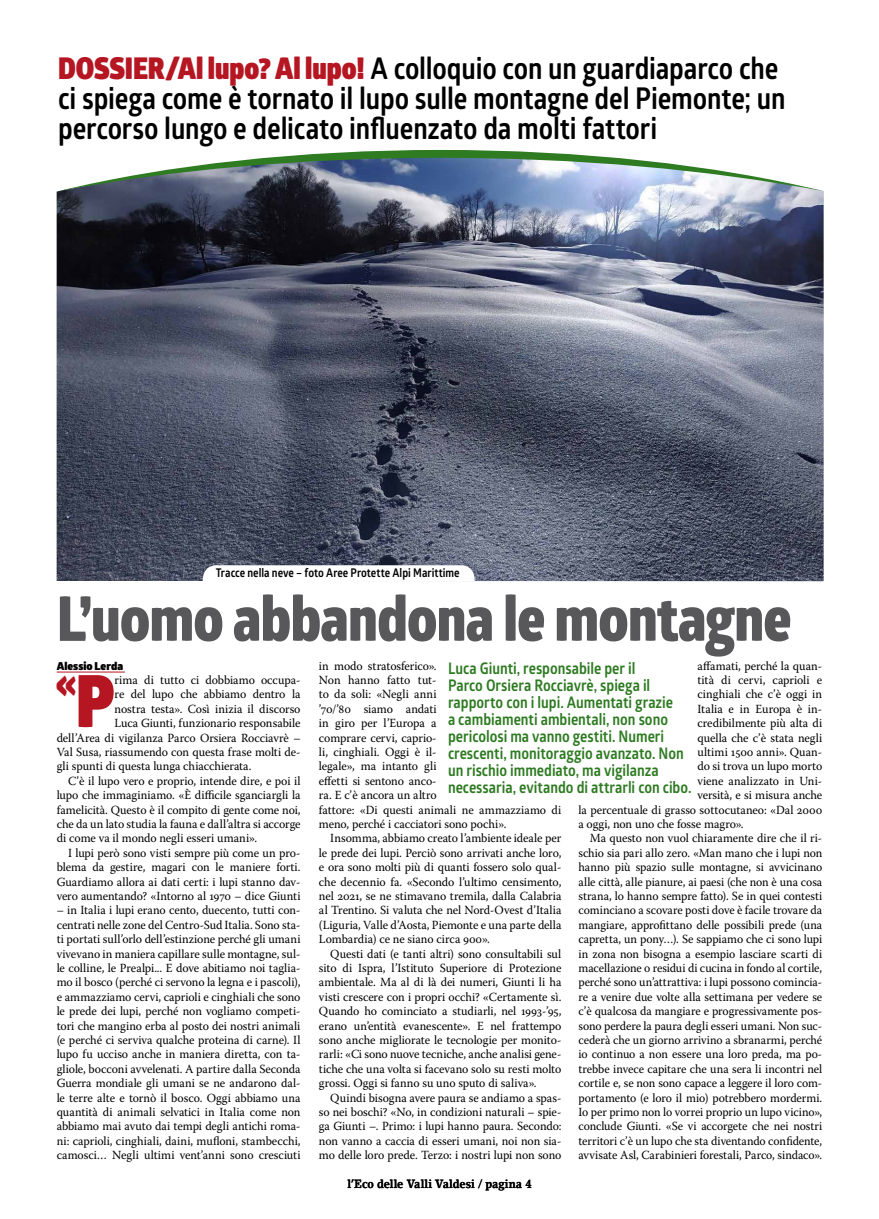
<style>
.page{position:relative;width:879px;height:1219px;background:#fff}
.page>*{position:absolute;margin:0;border:0;box-sizing:border-box;transform-origin:0 0}
.t1{font:800 62px "Glober";letter-spacing:-.015em;color:#58585a;scale:.88 1}
.t2{font:900 40.9px "Glober";color:#b51621;scale:.88 1}
.t3{font:700 30px/30px "Glober";letter-spacing:-.005em;color:#000;scale:.88 1}
.t4{font:700 16px/17px "Glober";color:#2e7b22;scale:.88 1}
.t5{font:12.4px/14.4px "Warnock Pro";letter-spacing:-.005em;color:#000;text-align:justify;scale:.96 1}
.t6{font:12.4px "Warnock Pro";letter-spacing:-.005em;color:#000;scale:.95 1}
.t7{font:700 12px "Glober";color:#000;scale:.88 1}
.t8{font:700 12px "Lino Letter Std";letter-spacing:-.005em;color:#000;scale:.88 1}
.t9{font:900 11px "Glober";letter-spacing:.005em;color:#000}
.s1{font-weight:900;color:#b51621}
.s2{font-size:72.4px}
</style>
<div class="page">
<img style="left:57px;top:191px;width:766px;height:390px">
<img style="left:59px;top:150px;width:764px;height:41px">
<svg style="left:201px;top:565px;width:275px;height:16px"></svg>
<hr style="left:57px;top:672px;width:68px;height:1px;background:#b51621">
<h3 class="t3" style="left:58px;top:53px;width:828px"><span class="s1">DOSSIER/Al lupo? Al lupo!</span> A colloquio con un guardiaparco che ci spiega come è tornato il lupo sulle montagne del Piemonte; un percorso lungo e delicato influenzato da molti fattori</h3>
<p class="t7" style="left:216px;top:564px;width:279px">Tracce nella neve – foto Aree Protette Alpi Marittime</p>
<h1 class="t1" style="left:57px;top:572px;width:836px">L’uomo abbandona le montagne</h1>
<p class="t5" style="left:319px;top:658px;width:254px;text-align:left">in modo stratosferico».<br>Non hanno fatto tut-<br>to da soli: «Negli anni<br>’70/’80 siamo andati<br>in giro per l’Europa a<br>comprare cervi, caprio-<br>li, cinghiali. Oggi è il-<br>legale», ma intanto gli<br>effetti si sentono anco-<br>ra. E c’è ancora un altro<br>fattore: «Di questi animali ne ammazziamo di meno, perché i cacciatori sono pochi».</p>
<p class="t5" style="left:319px;top:831px;width:254px;text-indent:11px">Insomma, abbiamo creato l’ambiente ideale per le prede dei lupi. Perciò sono arrivati anche loro, e ora sono molti più di quanti fossero solo qual&shy;che decennio fa. «Secondo l’ultimo censimento, nel 2021, se ne stimavano tremila, dalla Calabria al Trentino. Si valuta che nel Nord-Ovest d’Italia (Liguria, Valle d’Aosta, Piemonte e una parte della Lombardia) ce ne siano circa 900».</p>
<p class="t5" style="left:319px;top:946px;width:254px;text-indent:11px">Questi dati (e tanti altri) sono consultabili sul sito di Ispra, l’Istituto Superiore di Protezione ambientale. Ma al di là dei numeri, Giunti li ha visti crescere con i propri occhi? «Certamente sì.<br>Quando ho cominciato a studiarli, nel 1993-’95, erano un’entità evanescente». E nel frattempo sono anche migliorate le tecnologie per monito&shy;rarli: «Ci sono nuove tecniche, anche analisi gene&shy;tiche che una volta si facevano solo su resti molto grossi. Oggi si fanno su uno sputo di saliva».</p>
<p class="t5" style="left:319px;top:1090px;width:254px;text-indent:11px">Quindi bisogna avere paura se andiamo a spas&shy;so nei boschi? «No, in condizioni naturali – spie&shy;ga Giunti –. Primo: i lupi hanno paura. Secondo: non vanno a caccia di esseri umani, noi non sia&shy;mo delle loro prede. Terzo: i nostri lupi non sono</p>
<p class="t5" style="left:697px;top:658px;width:131px">affamati, perché la quan-</p>
<p class="t5" style="left:697px;top:673px;width:131px">tità di cervi, caprioli e</p>
<p class="t5" style="left:697px;top:687px;width:131px">cinghiali che c’è oggi in</p>
<p class="t5" style="left:697px;top:701px;width:131px">Italia e in Europa è in-</p>
<p class="t5" style="left:697px;top:716px;width:131px">credibilmente più alta di</p>
<p class="t5" style="left:697px;top:730px;width:131px">quella che c’è stata negli</p>
<p class="t5" style="left:697px;top:745px;width:131px">ultimi 1500 anni». Quan-</p>
<p class="t5" style="left:697px;top:759px;width:131px">do si trova un lupo morto</p>
<p class="t5" style="left:697px;top:773px;width:131px">viene analizzato in Uni-</p>
<p class="t5" style="left:697px;top:788px;width:131px">versità, e si misura anche</p>
<p class="t5" style="left:578px;top:802px;width:255px">la percentuale di grasso sottocutaneo: «Dal 2000</p>
<p class="t5" style="left:578px;top:817px;width:174px">a oggi, non uno che fosse magro».</p>
<p class="t6" style="left:590px;top:831px;width:246px">Ma questo non vuol chiaramente dire che il ri-</p>
<p class="t6" style="left:578px;top:845px;width:258px">schio sia pari allo zero. «Man mano che i lupi non</p>
<p class="t6" style="left:578px;top:860px;width:258px">hanno più spazio sulle montagne, si avvicinano</p>
<p class="t6" style="left:578px;top:874px;width:258px">alle città, alle pianure, ai paesi (che non è una cosa</p>
<p class="t6" style="left:578px;top:888px;width:258px">strana, lo hanno sempre fatto). Se in quei contesti</p>
<p class="t6" style="left:578px;top:903px;width:258px">cominciano a scovare posti dove è facile trovare da</p>
<p class="t6" style="left:578px;top:917px;width:258px">mangiare, approfittano delle possibili prede (una</p>
<p class="t6" style="left:578px;top:932px;width:258px">capretta, un pony…). Se sappiamo che ci sono lupi</p>
<p class="t6" style="left:578px;top:946px;width:258px">in zona non bisogna a esempio lasciare scarti di</p>
<p class="t6" style="left:578px;top:960px;width:258px">macellazione o residui di cucina in fondo al cortile,</p>
<p class="t6" style="left:578px;top:975px;width:258px">perché sono un’attrattiva: i lupi possono comincia-</p>
<p class="t6" style="left:578px;top:989px;width:258px">re a venire due volte alla settimana per vedere se</p>
<p class="t6" style="left:578px;top:1004px;width:258px">c’è qualcosa da mangiare e progressivamente pos-</p>
<p class="t6" style="left:578px;top:1018px;width:258px">sono perdere la paura degli esseri umani. Non suc-</p>
<p class="t6" style="left:578px;top:1032px;width:258px">cederà che un giorno arrivino a sbranarmi, perché</p>
<p class="t6" style="left:578px;top:1047px;width:258px">io continuo a non essere una loro preda, ma po-</p>
<p class="t6" style="left:578px;top:1061px;width:258px">trebbe invece capitare che una sera li incontri nel</p>
<p class="t6" style="left:578px;top:1076px;width:258px">cortile e, se non sono capace a leggere il loro com-</p>
<p class="t6" style="left:578px;top:1090px;width:258px">portamento (e loro il mio) potrebbero mordermi.</p>
<p class="t6" style="left:578px;top:1104px;width:258px">Io per primo non lo vorrei proprio un lupo vicino»,</p>
<p class="t6" style="left:578px;top:1119px;width:258px">conclude Giunti. «Se vi accorgete che nei nostri</p>
<p class="t6" style="left:578px;top:1133px;width:258px">territori c’è un lupo che sta diventando confidente,</p>
<p class="t6" style="left:578px;top:1148px;width:258px">avvisate Asl, Carabinieri forestali, Parco, sindaco».</p>
<p class="t9" style="left:57px;top:657px;width:68px">Alessio Lerda</p>
<h2 class="t2" style="left:56px;top:651px;width:68px">«<span class="s2">P</span></h2>
<p class="t5" style="left:115px;top:673px;width:195px">rima di tutto ci dobbiamo occupa-</p>
<p class="t4" style="left:448px;top:660px;width:278px">Luca Giunti, responsabile per il<br>Parco Orsiera Rocciavrè, spiega il rapporto con i lupi. Aumentati grazie<br>a cambiamenti ambientali, non sono pericolosi ma vanno gestiti. Numeri crescenti, monitoraggio avanzato. Non un rischio immediato, ma vigilanza necessaria, evitando di attrarli con cibo.</p>
<p class="t5" style="left:115px;top:687px;width:195px">re del lupo che abbiamo dentro la</p>
<p class="t5" style="left:115px;top:701px;width:195px">nostra testa». Così inizia il discorso</p>
<p class="t5" style="left:115px;top:716px;width:195px">Luca Giunti, funzionario responsabile</p>
<p class="t5" style="left:57px;top:730px;width:255px">dell’Area di vigilanza Parco Orsiera Rocciavrè –</p>
<p class="t5" style="left:57px;top:745px;width:255px">Val Susa, riassumendo con questa frase molti de-</p>
<p class="t5" style="left:57px;top:759px;width:204px">gli spunti di questa lunga chiacchierata.</p>
<p class="t5" style="left:68px;top:773px;width:244px">C’è il lupo vero e proprio, intende dire, e poi il</p>
<p class="t5" style="left:57px;top:788px;width:255px">lupo che immaginiamo. «È difficile sganciargli la</p>
<p class="t5" style="left:57px;top:802px;width:255px">famelicità. Questo è il compito di gente come noi,</p>
<p class="t5" style="left:57px;top:817px;width:255px">che da un lato studia la fauna e dall’altra si accorge</p>
<p class="t5" style="left:57px;top:831px;width:210px">di come va il mondo negli esseri umani».</p>
<p class="t5" style="left:68px;top:845px;width:244px">I lupi però sono visti sempre più come un pro-</p>
<p class="t5" style="left:57px;top:860px;width:255px">blema da gestire, magari con le maniere forti.</p>
<p class="t5" style="left:57px;top:874px;width:255px">Guardiamo allora ai dati certi: i lupi stanno dav-</p>
<p class="t5" style="left:57px;top:889px;width:255px">vero aumentando? «Intorno al 1970 – dice Giunti</p>
<p class="t5" style="left:57px;top:903px;width:255px">– in Italia i lupi erano cento, duecento, tutti con&shy;centrati nelle zone del Centro-Sud Italia. Sono sta&shy;ti portati sull’orlo dell’estinzione perché gli umani vivevano in maniera capillare sulle montagne, sul&shy;le colline, le Prealpi... E dove abitiamo noi taglia&shy;mo il bosco (perché ci servono la legna e i pascoli), e ammazziamo cervi, caprioli e cinghiali che sono le prede dei lupi, perché non vogliamo competi&shy;tori che mangino erba al posto dei nostri animali (e perché ci serviva qualche proteina di carne). Il lupo fu ucciso anche in maniera diretta, con ta&shy;gliole, bocconi avvelenati. A partire dalla Seconda Guerra mondiale gli umani se ne andarono dal&shy;le terre alte e tornò il bosco. Oggi abbiamo una quantità di animali selvatici in Italia come non abbiamo mai avuto dai tempi degli antichi roma&shy;ni: caprioli, cinghiali, daini, mufloni, stambecchi, camosci… Negli ultimi vent’anni sono cresciuti</p>
<p class="t8" style="left:347px;top:1176px;width:211px">l’Eco delle Valli Valdesi / pagina 4</p>
</div>
